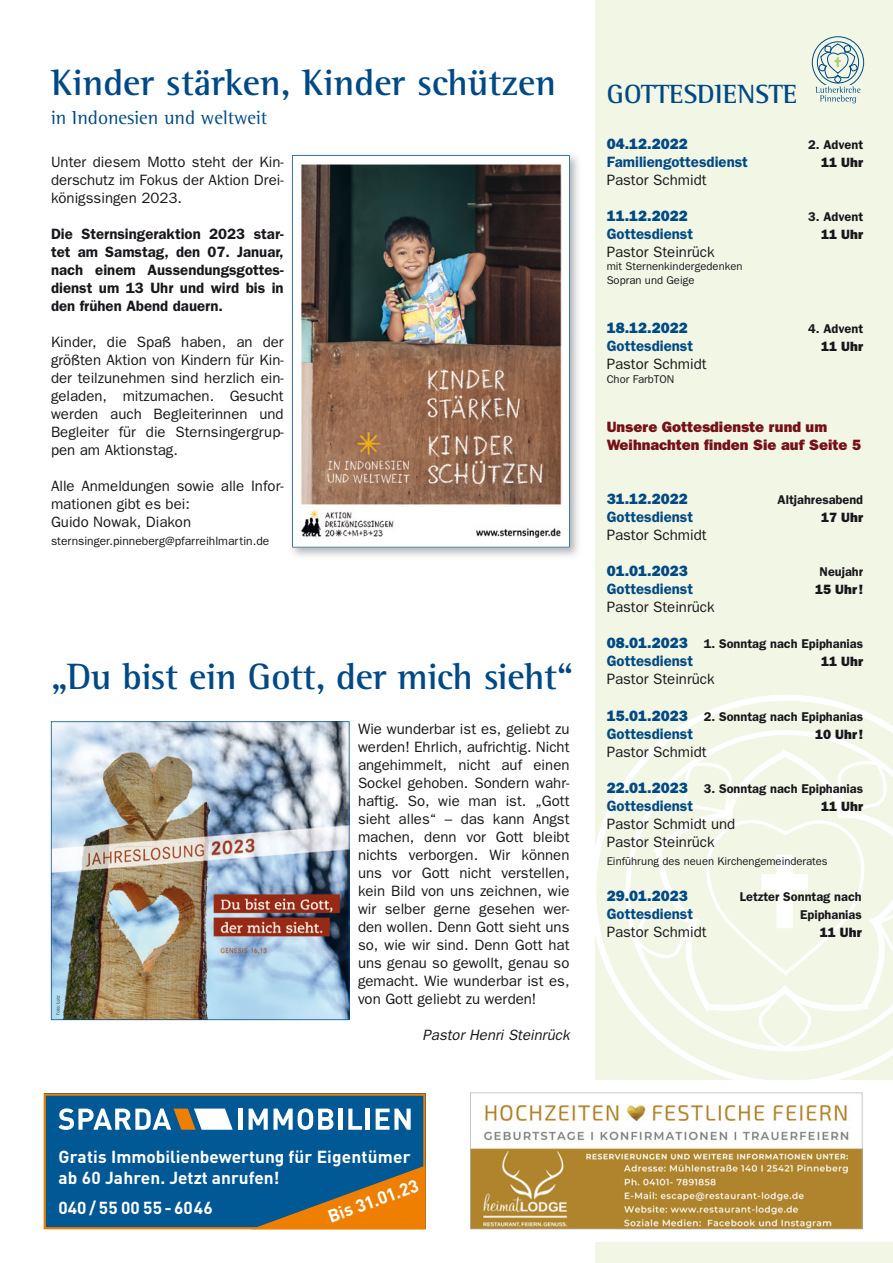
<style>
.page{position:relative;width:893px;height:1263px;background:#fff}
.page>*{position:absolute;margin:0;border:0;box-sizing:border-box;transform-origin:0 0}
.t1{font:700 37.5px "Rotis Semi Serif";color:#004985}
.t2{font:700 27px "Rotis Semi Serif";color:#004985}
.t3{font:19.5px "Rotis Semi Serif";color:#004985}
.t4{font:700 17.7px "DINOT";color:#fff}
.t5{font:700 17.25px/20.7px "DINOT";color:#fff}
.t6{font:15px/18px "Franklin Gothic";color:#1a171c;text-align:justify}
.t7{font:600 15px/18px "Franklin Gothic";color:#1a171c;text-align:justify}
.t8{font:600 15px "Franklin Gothic";color:#004985}
.t9{font:800 15px "Franklin Gothic";color:#004985}
.t10{font:800 15px/18px "Franklin Gothic";color:#751018}
.t11{font:italic 15px "Franklin Gothic";color:#1a171c}
.t12{font:800 13.5px "Franklin Gothic";color:#1a171c}
.t13{font:600 12.75px "Franklin Gothic";color:#1a171c}
.t14{font:12px "Franklin Gothic";color:#1a171c}
.t15{font:11.25px/13.5px "Franklin Gothic";color:#1a171c}
.s1{font-weight:800;font-size:15px;color:#004985}
</style>
<div class="page">
<div style="left:595px;top:0;width:298px;height:1263px;background:#f1f6e5"></div>
<svg style="left:595px;top:695px;width:298px;height:385px"></svg>
<div style="left:761px;top:874px;width:47px;height:16px;background:#fff"></div>
<div style="left:776px;top:855px;width:17px;height:73px;background:#fff"></div>
<div style="left:0;top:1080px;width:893px;height:162px;background:#fff"></div>
<svg style="left:470px;top:1092px;width:392px;height:137px"></svg>
<div style="left:38px;top:1090px;width:393px;height:142px;background:linear-gradient(to right,#fff,#fff)"></div>
<div style="left:44px;top:1093px;width:381px;height:136px;background:#005895"></div>
<div style="left:44px;top:1093px;width:381px;height:136px;border:2px solid #ee7f00"></div>
<hr style="left:239px;top:1108px;width:4px;height:22px;background:#fff">
<svg style="left:249px;top:1108px;width:84px;height:22px"></svg>
<hr style="left:338px;top:1108px;width:4px;height:22px;background:#fff">
<svg style="left:348px;top:1108px;width:14px;height:22px"></svg>
<hr style="left:366px;top:1108px;width:4px;height:22px;background:#fff">
<svg style="left:376px;top:1108px;width:35px;height:22px"></svg>
<svg style="left:58px;top:1108px;width:175px;height:22px"></svg>
<svg style="left:251px;top:1165px;width:174px;height:64px"></svg>
<svg style="left:38px;top:1090px;width:7px;height:4px"></svg>
<svg style="left:812px;top:36px;width:52px;height:67px"></svg>
<img style="left:292px;top:155px;width:286px;height:401px">
<svg style="left:292px;top:155px;width:278px;height:392px"></svg>
<img style="left:51px;top:721px;width:298px;height:299px">
<h1 class="t1" style="left:51px;top:60px;width:506px">Kinder stärken, Kinder schützen</h1>
<h3 class="t3" style="left:51px;top:106px;width:218px">in Indonesien und weltweit</h3>
<p class="t6" style="left:51px;top:153px;width:234px">Unter diesem Motto steht der Kin&shy;derschutz im Fokus der Aktion Drei&shy;königssingen 2023.</p>
<p class="t7" style="left:51px;top:225px;width:234px">Die Sternsingeraktion 2023 star&shy;tet am Samstag, den 07. Januar, nach einem Aussendungsgottes&shy;dienst um 13 Uhr und wird bis in den frühen Abend dauern.</p>
<p class="t6" style="left:51px;top:333px;width:234px">Kinder, die Spaß haben, an der größten Aktion von Kindern für Kin&shy;der teilzunehmen sind herzlich ein&shy;geladen, mitzumachen. Gesucht werden auch Begleiterinnen und Begleiter für die Sternsingergrup&shy;pen am Aktionstag.</p>
<p class="t6" style="left:51px;top:477px;width:234px;text-align:left">Alle Anmeldungen sowie alle Infor&shy;mationen gibt es bei:<br>Guido Nowak, Diakon</p>
<p class="t14" style="left:51px;top:534px;width:220px">sternsinger.pinneberg@pfarreihlmartin.de</p>
<h1 class="t1" style="left:51px;top:654px;width:524px">„Du bist ein Gott, der mich sieht“</h1>
<p class="t6" style="left:358px;top:719px;width:213px">Wie wunderbar ist es, geliebt zu werden! Ehrlich, aufrichtig. Nicht angehimmelt, nicht auf einen Sockel gehoben. Sondern wahr&shy;haftig. So, wie man ist. „Gott sieht alles“ – das kann Angst machen, denn vor Gott bleibt nichts verborgen. Wir können uns vor Gott nicht verstellen, kein Bild von uns zeichnen, wie wir selber gerne gesehen wer&shy;den wollen. Denn Gott sieht uns so, wie wir sind. Denn Gott hat uns genau so gewollt, genau so gemacht. Wie wunderbar ist es, von Gott geliebt zu werden!</p>
<p class="t11" style="left:422px;top:1026px;width:148px">Pastor Henri Steinrück</p>
<h2 class="t2" style="left:607px;top:78px;width:192px">GOTTESDIENSTE</h2>
<p class="t9" style="left:607px;top:135px;width:82px">04.12.2022</p>
<p class="t13" style="left:808px;top:137px;width:57px">2. Advent</p>
<p class="t8" style="left:607px;top:153px;width:143px">Familiengottesdienst</p>
<p class="t12" style="left:821px;top:154px;width:44px">11 Uhr</p>
<p class="t6" style="left:607px;top:170px;width:101px">Pastor Schmidt</p>
<p class="t9" style="left:607px;top:207px;width:82px">11.12.2022</p>
<p class="t13" style="left:808px;top:209px;width:57px">3. Advent</p>
<p class="t8" style="left:607px;top:225px;width:88px">Gottesdienst</p>
<p class="t12" style="left:821px;top:226px;width:44px">11 Uhr</p>
<p class="t6" style="left:607px;top:242px;width:109px">Pastor Steinrück</p>
<p class="t15" style="left:607px;top:260px;width:137px">mit Sternenkindergedenken<br>Sopran und Geige</p>
<p class="t9" style="left:607px;top:319px;width:82px">18.12.2022</p>
<p class="t13" style="left:808px;top:322px;width:57px">4. Advent</p>
<p class="t8" style="left:607px;top:337px;width:88px">Gottesdienst</p>
<p class="t12" style="left:821px;top:339px;width:44px">11 Uhr</p>
<p class="t6" style="left:607px;top:355px;width:101px">Pastor Schmidt</p>
<p class="t15" style="left:607px;top:372px;width:69px">Chor FarbTON</p>
<p class="t10" style="left:607px;top:418px;width:256px">Unsere Gottesdienste rund um<br>Weihnachten finden Sie auf Seite 5</p>
<p class="t9" style="left:607px;top:490px;width:82px">31.12.2022</p>
<p class="t13" style="left:777px;top:493px;width:87px">Altjahresabend</p>
<p class="t8" style="left:607px;top:508px;width:88px">Gottesdienst</p>
<p class="t12" style="left:821px;top:510px;width:44px">17 Uhr</p>
<p class="t6" style="left:607px;top:526px;width:101px">Pastor Schmidt</p>
<p class="t9" style="left:607px;top:562px;width:82px">01.01.2023</p>
<p class="t13" style="left:820px;top:565px;width:45px">Neujahr</p>
<p class="t8" style="left:607px;top:580px;width:88px">Gottesdienst</p>
<p class="t12" style="left:815px;top:582px;width:50px">15 Uhr !</p>
<p class="t6" style="left:607px;top:598px;width:109px">Pastor Steinrück</p>
<p class="t13" style="left:607px;top:637px;width:258px"><span class="s1">08.01.2023</span> 1. Sonntag nach Epiphanias</p>
<p class="t8" style="left:607px;top:652px;width:88px">Gottesdienst</p>
<p class="t12" style="left:821px;top:654px;width:44px">11 Uhr</p>
<p class="t6" style="left:607px;top:670px;width:109px">Pastor Steinrück</p>
<p class="t13" style="left:607px;top:709px;width:258px"><span class="s1">15.01.2023</span> 2. Sonntag nach Epiphanias</p>
<p class="t8" style="left:607px;top:724px;width:88px">Gottesdienst</p>
<p class="t12" style="left:815px;top:726px;width:50px">10 Uhr !</p>
<p class="t6" style="left:607px;top:742px;width:101px">Pastor Schmidt</p>
<p class="t13" style="left:607px;top:781px;width:258px"><span class="s1">22.01.2023</span> 3. Sonntag nach Epiphanias</p>
<p class="t8" style="left:607px;top:796px;width:88px">Gottesdienst</p>
<p class="t12" style="left:821px;top:798px;width:44px">11 Uhr</p>
<p class="t6" style="left:607px;top:814px;width:130px">Pastor Schmidt und<br>Pastor Steinrück</p>
<p class="t15" style="left:607px;top:854px;width:223px">Einführung des neuen Kirchengemeinderates</p>
<p class="t9" style="left:607px;top:886px;width:82px">29.01.2023</p>
<p class="t13" style="left:740px;top:889px;width:123px">Letzter Sonntag nach</p>
<p class="t8" style="left:607px;top:904px;width:88px">Gottesdienst</p>
<p class="t13" style="left:800px;top:907px;width:63px">Epiphanias</p>
<p class="t6" style="left:607px;top:922px;width:101px">Pastor Schmidt</p>
<p class="t12" style="left:820px;top:924px;width:44px">11 Uhr</p>
<p class="t5" style="left:58px;top:1146px;width:354px">Gratis Immobilienbewertung für Eigentümer ab 60 Jahren. Jetzt anrufen!</p>
<p class="t5" style="left:58px;top:1196px;width:156px">040 / 55 00 55 - 6046</p>
<p class="t4" style="left:325px;top:1206px;width:97px;rotate:-20deg">Bis 31.01.23</p>
</div>
